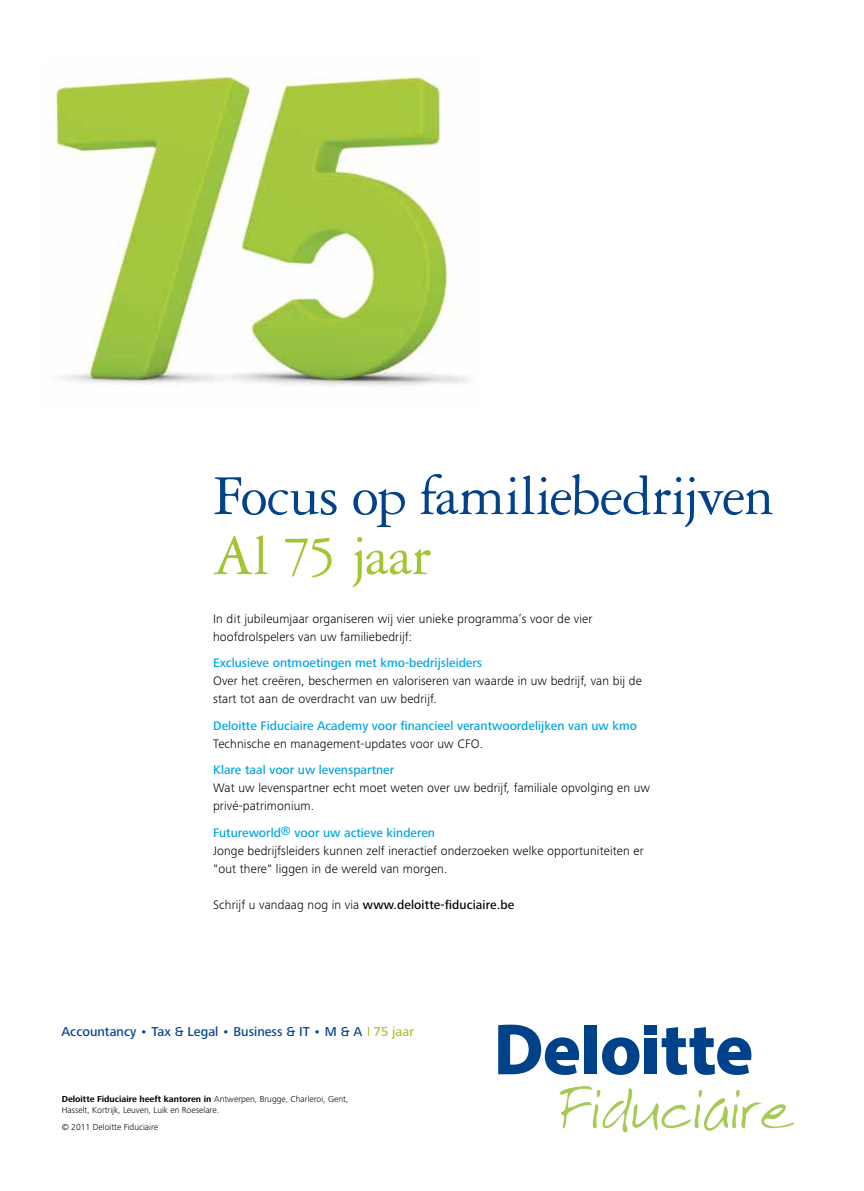
<style>
.page{position:relative;width:864px;height:1191px;background:#fff}
.page>*{position:absolute;margin:0;border:0;box-sizing:border-box;transform-origin:0 0}
.t1{font:60px "Garamond 3 LT Std";letter-spacing:-.02em;color:#01428b}
.t2{font:60px "Garamond 3 LT Std";letter-spacing:-.01em;color:#a2c632}
.t3{font:500 13.35px "Frutiger Next Pro";color:#01428b}
.t4{font:300 12.75px/18px "Frutiger Next Pro";letter-spacing:.01em;color:#000}
.t5{font:500 12.75px "Frutiger Next Pro";color:#00a3e2}
.t6{font:500 12.75px "Frutiger Next Pro";letter-spacing:.01em;color:#000}
.t7{font:300 9px/11.2px "Frutiger Next Pro";color:#000}
.s1{font-weight:300}
.s2{color:#a2c632}
.s3{font-weight:700}
</style>
<div class="page">
<img style="left:54px;top:76px;width:416px;height:311px">
<div style="left:584px;top:1025px;width:12px;height:49px;background:#004289"></div>
<svg style="left:602px;top:1037px;width:37px;height:38px"></svg>
<div style="left:644px;top:1038px;width:12px;height:36px;background:#004289"></div>
<div style="left:644px;top:1025px;width:12px;height:9px;background:#004289"></div>
<svg style="left:661px;top:1027px;width:90px;height:48px"></svg>
<svg style="left:498px;top:1024px;width:81px;height:51px"></svg>
<svg style="left:559px;top:1086px;width:234px;height:46px"></svg>
<h1 class="t1" style="left:213px;top:463px;width:562px">Focus op familiebedrijven</h1>
<h1 class="t2" style="left:213px;top:523px;width:220px">Al 75 jaar</h1>
<p class="t4" style="left:213px;top:609px;width:380px">In dit jubileumjaar organiseren wij vier unieke programma’s voor de vier hoofdrolspelers van uw familiebedrijf:</p>
<p class="t5" style="left:213px;top:656px;width:270px">Exclusieve ontmoetingen met kmo-bedrijsleiders</p>
<p class="t4" style="left:213px;top:672px;width:430px">Over het creëren, beschermen en valoriseren van waarde in uw bedrijf, van bij de start tot aan de overdracht van uw bedrijf.</p>
<p class="t5" style="left:213px;top:718px;width:425px">Deloitte Fiduciaire Academy voor financieel verantwoordelijken van uw kmo</p>
<p class="t4" style="left:213px;top:734px;width:271px">Technische en management-updates voor uw CFO.</p>
<p class="t5" style="left:213px;top:763px;width:182px">Klare taal voor uw levenspartner</p>
<p class="t4" style="left:213px;top:779px;width:438px">Wat uw levenspartner echt moet weten over uw bedrijf, familiale opvolging en uw privé-patrimonium.</p>
<p class="t5" style="left:213px;top:825px;width:223px">Futureworld® voor uw actieve kinderen</p>
<p class="t4" style="left:213px;top:841px;width:432px">Jonge bedrijfsleiders kunnen zelf ineractief onderzoeken welke opportuniteiten er "out there" liggen in de wereld van morgen.</p>
<p class="t6" style="left:213px;top:897px;width:303px"><span class="s1">Schrijf u vandaag nog in via</span> www.deloitte-fiduciaire.be</p>
<p class="t3" style="left:62px;top:1024px;width:354px">Accountancy • Tax &amp; Legal • Business &amp; IT • M &amp; A <span class="s2">75 jaar</span></p>
<p class="t7" style="left:62px;top:1093px;width:288px"><span class="s3">Deloitte Fiduciaire heeft kantoren in</span> Antwerpen, Brugge, Charleroi, Gent,<br>Hasselt, Kortrijk, Leuven, Luik en Roeselare.</p>
<p class="t7" style="left:62px;top:1121px;width:98px">© 2011 Deloitte Fiduciaire</p>
</div>
